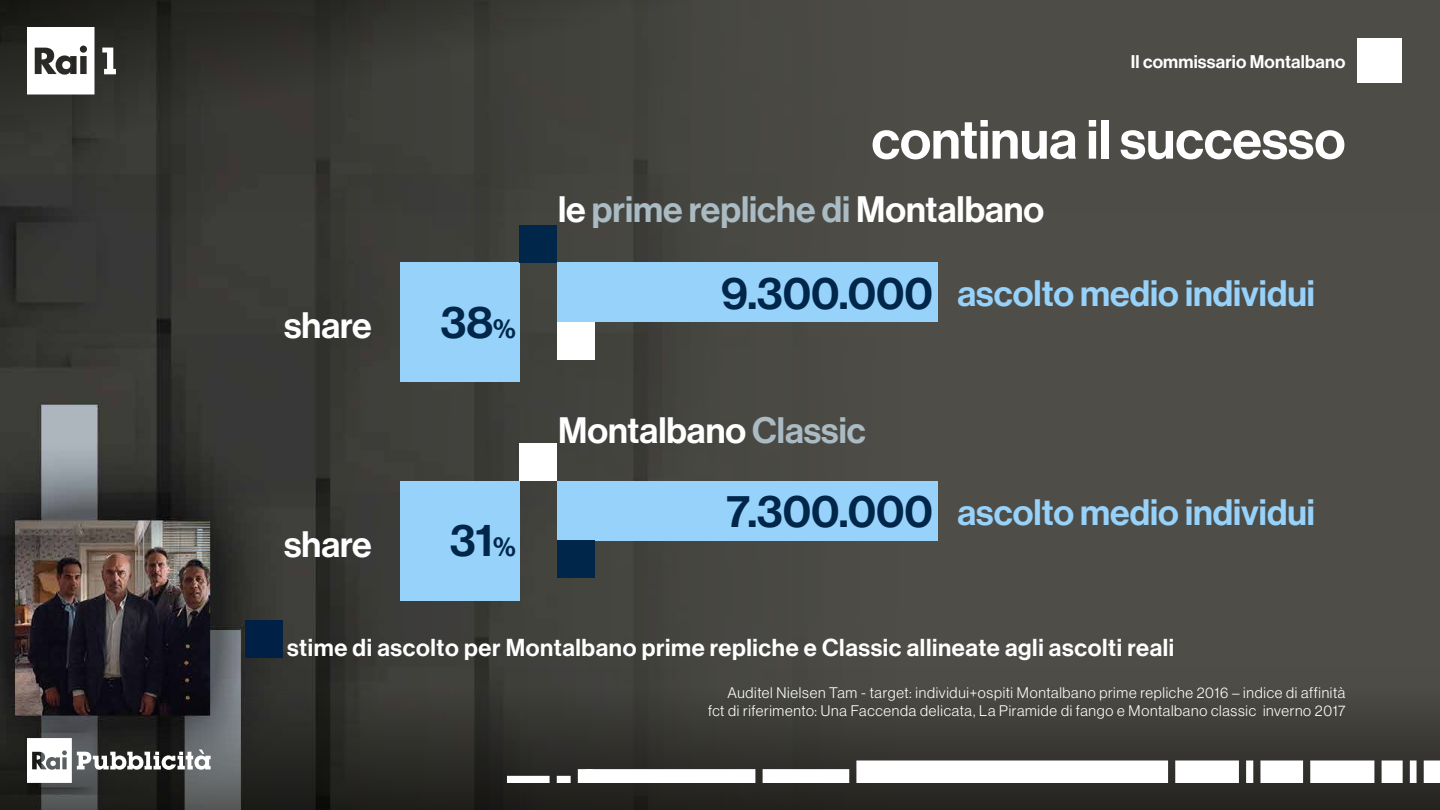
<style>
.page{position:relative;width:1440px;height:810px;background:#fff}
.page>*{position:absolute;margin:0;border:0;box-sizing:border-box;transform-origin:0 0}
.t1{font:54px "N Haas Grotesk DS Pro 65 Md";color:#fff}
.t2{font:45px "N Haas Grotesk DS Pro 65 Md";color:#00264a}
.t3{font:36px "N Haas Grotesk DS Pro 65 Md";color:#97d2fb}
.t4{font:36px "N Haas Grotesk DS Pro 65 Md";color:#fff}
.t5{font:36px "N Haas Grotesk DS Pro 65 Md";color:#aabbc3}
.t6{font:24px "N Haas Grotesk DS Pro 65 Md";letter-spacing:.025em;color:#fff}
.t7{font:18px "N Haas Grotesk DS Pro 65 Md";letter-spacing:.01em;color:#fff}
.t8{font:15px/18px "N Haas Grotesk DS Pro 45 Lt";letter-spacing:.045em;color:#fff;text-align:right}
.s1{font-size:27px}
.s2{color:#fff}
.s3{color:#aabbc3}
</style>
<div class="page">
<img style="left:0;top:213px;width:303px;height:455px">
<div style="left:303px;top:0;width:1137px;height:810px;background:linear-gradient(to right,#3c3d38,#54524d)"></div>
<svg style="left:0;top:668px;width:1440px;height:142px;background:#363532"></svg>
<svg style="left:0;top:0;width:1440px;height:213px;background:#42423d"></svg>
<svg style="left:1424px;top:760px;width:16px;height:23px"></svg>
<svg style="left:1410px;top:760px;width:7px;height:23px"></svg>
<svg style="left:1382px;top:760px;width:21px;height:23px"></svg>
<svg style="left:1310px;top:760px;width:64px;height:23px"></svg>
<svg style="left:1260px;top:760px;width:43px;height:23px"></svg>
<svg style="left:1246px;top:760px;width:7px;height:23px"></svg>
<svg style="left:763px;top:769px;width:86px;height:14px"></svg>
<svg style="left:1175px;top:760px;width:64px;height:23px"></svg>
<svg style="left:856px;top:760px;width:312px;height:23px"></svg>
<svg style="left:557px;top:776px;width:14px;height:7px"></svg>
<svg style="left:507px;top:776px;width:43px;height:7px"></svg>
<svg style="left:578px;top:769px;width:177px;height:14px"></svg>
<svg style="left:27px;top:738px;width:184px;height:45px"></svg>
<div style="left:1357px;top:38px;width:45px;height:45px;background:#fff"></div>
<svg style="left:102px;top:48px;width:14px;height:26px"></svg>
<svg style="left:27px;top:27px;width:67px;height:67px"></svg>
<div style="left:400px;top:262px;width:120px;height:120px;background:#97d2fb"></div>
<div style="left:520px;top:225px;width:37px;height:37px;background:#00264a"></div>
<div style="left:557px;top:262px;width:381px;height:60px;background:#97d2fb"></div>
<div style="left:557px;top:322px;width:37px;height:37px;background:#fff"></div>
<div style="left:400px;top:481px;width:120px;height:120px;background:#97d2fb"></div>
<div style="left:520px;top:443px;width:37px;height:38px;background:#fff"></div>
<div style="left:557px;top:481px;width:381px;height:60px;background:#97d2fb"></div>
<div style="left:557px;top:541px;width:37px;height:37px;background:#00264a"></div>
<div style="left:245px;top:620px;width:37px;height:38px;background:#002046"></div>
<p class="t7" style="left:1131px;top:51px;width:216px">Il commissario Montalbano</p>
<h1 class="t1" style="left:872px;top:108px;width:475px">continua il successo</h1>
<h3 class="t4" style="left:284px;top:305px;width:89px">share</h3>
<h3 class="t4" style="left:284px;top:523px;width:89px">share</h3>
<h2 class="t2" style="left:441px;top:296px;width:76px">38<span class="s1">%</span></h2>
<h2 class="t2" style="left:450px;top:514px;width:67px">31<span class="s1">%</span></h2>
<h3 class="t5" style="left:558px;top:188px;width:488px"><span class="s2">le</span> prime repliche di <span class="s2">Montalbano</span></h3>
<h2 class="t2" style="left:721px;top:267px;width:213px">9.300.000</h2>
<h3 class="t3" style="left:957px;top:273px;width:359px">ascolto medio individui</h3>
<h3 class="t4" style="left:558px;top:409px;width:309px">Montalbano <span class="s3">Classic</span></h3>
<h2 class="t2" style="left:727px;top:485px;width:208px">7.300.000</h2>
<h3 class="t3" style="left:957px;top:491px;width:359px">ascolto medio individui</h3>
<h3 class="t6" style="left:287px;top:633px;width:889px">stime di ascolto per Montalbano prime repliche e Classic allineate agli ascolti reali</h3>
<p class="t8" style="left:708px;top:683px;width:639px">Auditel Nielsen Tam - target: individui+ospiti Montalbano prime repliche 2016 – indice di affinità fct di riferimento: Una Faccenda delicata, La Piramide di fango e Montalbano classic inverno 2017</p>
</div>
